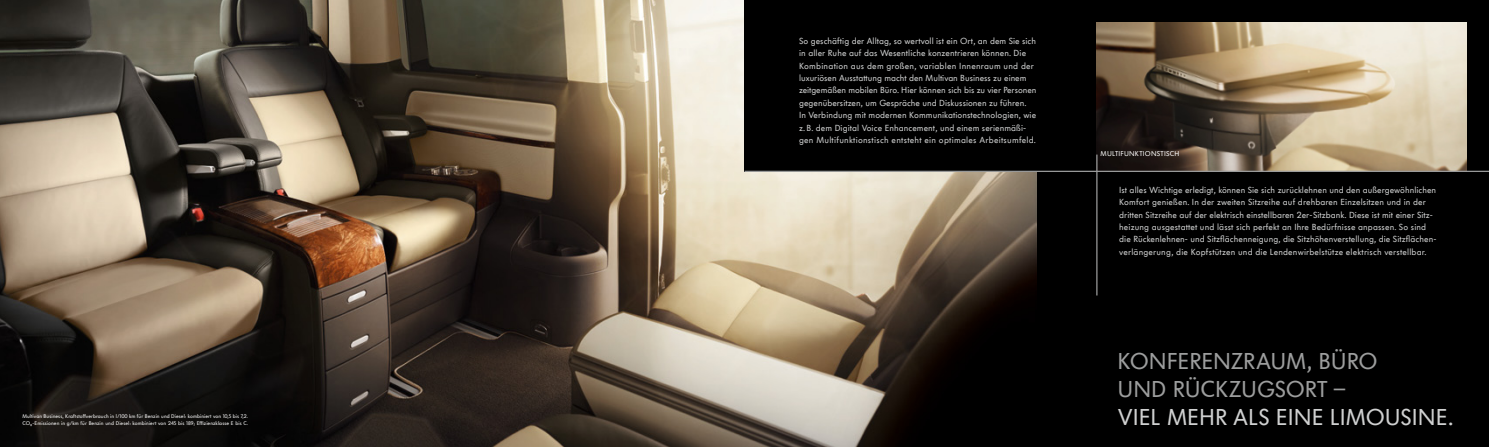
<style>
.page{position:relative;width:1489px;height:447px;background:#fff}
.page>*{position:absolute;margin:0;border:0;box-sizing:border-box;transform-origin:0 0}
.t1{font:22.75px "VW Headline OT";letter-spacing:-.005em;color:#9c9d9d}
.t2{font:22.75px "VW Headline OT";color:#cfd0d0}
.t3{font:8.75px/12.4px "VW Headline OT";letter-spacing:.005em;color:#cfd0d0}
.t4{font:7px "VW Headline OT";letter-spacing:.035em;color:#fff}
.t5{font:5.25px/7px "VW Headline OT";letter-spacing:.01em;color:#fff}
</style>
<div class="page">
<div style="left:0;top:0;width:1488px;height:446px;background:#000"></div>
<img style="left:0;top:0;width:1036px;height:446px">
<div style="left:744px;top:0;width:352px;height:171px;background:#000"></div>
<img style="left:1096px;top:22px;width:370px;height:149px">
<hr style="left:1096px;top:154px;width:1px;height:141px;background:#9c9d9d">
<hr style="left:744px;top:171px;width:744px;height:1px;background:#9c9d9d">
<p class="t5" style="left:22px;top:412px;width:227px">Multivan Business, Kraftstoffverbrauch in l/100 km für Benzin und Diesel: kombiniert von 10,5 bis 7,2.<br>CO₂-Emissionen in g/km für Benzin und Diesel: kombiniert von 245 bis 189; Effizienzklasse E bis C.</p>
<p class="t3" style="left:799px;top:35px;width:239px">So geschäftig der Alltag, so wertvoll ist ein Ort, an dem Sie sich in aller Ruhe auf das Wesentliche konzentrieren können. Die Kombination aus dem großen, variablen Innenraum und der luxuriösen Ausstattung macht den Multivan Business zu einem zeitgemäßen mobilen Büro. Hier können sich bis zu vier Personen gegenübersitzen, um Gespräche und Diskussionen zu führen.<br>In Verbindung mit modernen Kommunikationstechnologien, wie z.B. dem Digital Voice Enhancement, und einem serienmäßi&shy;gen Multifunktionstisch entsteht ein optimales Arbeitsumfeld.</p>
<p class="t4" style="left:1100px;top:149px;width:80px">MULTIFUNKTIONSTISCH</p>
<p class="t3" style="left:1119px;top:184px;width:318px">Ist alles Wichtige erledigt, können Sie sich zurücklehnen und den außergewöhnlichen Komfort genießen. In der zweiten Sitzreihe auf drehbaren Einzelsitzen und in der dritten Sitzreihe auf der elektrisch einstellbaren 2er-Sitzbank. Diese ist mit einer Sitz&shy;heizung ausgestattet und lässt sich perfekt an Ihre Bedürfnisse anpassen. So sind die Rückenlehnen- und Sitzflächenneigung, die Sitzhöhenverstellung, die Sitzflächen&shy;verlängerung, die Kopfstützen und die Lendenwirbelstütze elektrisch verstellbar.</p>
<h1 class="t1" style="left:1117px;top:346px;width:17px">kon</h1>
<h1 class="t1" style="left:1166px;top:346px;width:25px">feren</h1>
<h1 class="t1" style="left:1231px;top:346px;width:29px">zraum</h1>
<h1 class="t1" style="left:1306px;top:346px;width:55px">, büro</h1>
<h1 class="t1" style="left:1117px;top:375px;width:17px">und</h1>
<h1 class="t1" style="left:1172px;top:375px;width:85px">rückzugsor</h1>
<h1 class="t1" style="left:1316px;top:375px;width:30px">t –</h1>
<h1 class="t2" style="left:1117px;top:403px;width:337px">VIEL MEHR ALS EINE LIMOUSINE.</h1>
</div>
